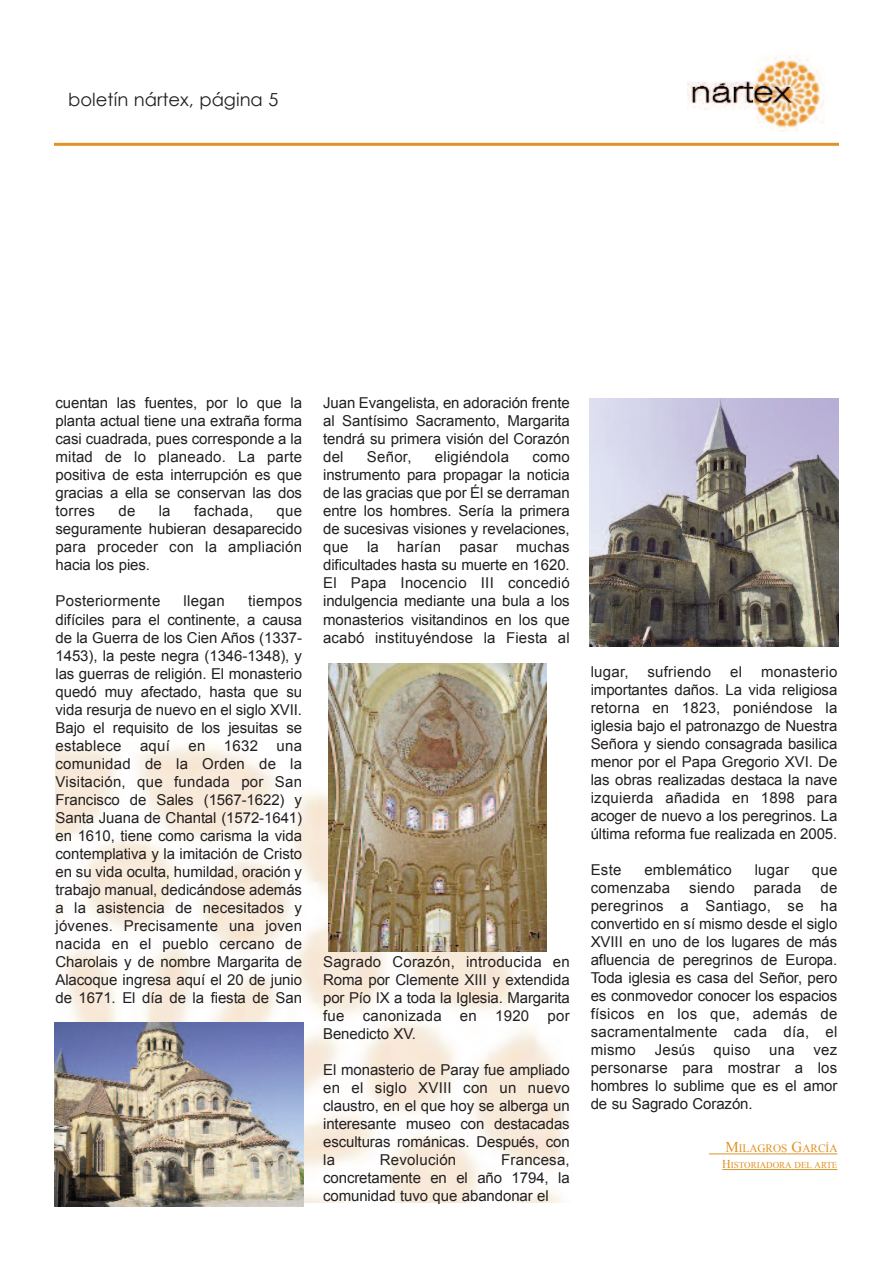
<style>
.page{position:relative;width:893px;height:1263px;background:#fff}
.page>*{position:absolute;margin:0;border:0;box-sizing:border-box;transform-origin:0 0}
.t1{font:18px "Century Gothic";color:#231f20}
.t2{font:15px/18px "Arial";letter-spacing:-.005em;color:#231f20;text-align:justify}
.t3{font:15px "Arial";letter-spacing:.015em;color:#231f20}
.t4{font:11.25px "Times New Roman";color:#e09227}
.t5{font:9px "Times New Roman";color:#e09227}
.s1{font-size:15px}
.s2{font-size:12px}
</style>
<div class="page">
<svg style="left:56px;top:742px;width:511px;height:461px"></svg>
<hr style="left:54px;top:143px;width:785px;height:3px;background:#e09227">
<img style="left:687px;top:55px;width:138px;height:77px">
<img style="left:54px;top:1022px;width:250px;height:185px">
<div style="left:329px;top:663px;width:229px;height:289px;background:#fff"></div>
<img style="left:329px;top:663px;width:217px;height:289px">
<img style="left:589px;top:398px;width:250px;height:248px">
<hr style="left:709px;top:1153px;width:30px;height:1px;background:#e09227">
<hr style="left:739px;top:1153px;width:48px;height:1px;background:#e09227">
<svg style="left:787px;top:1153px;width:15px;height:1px"></svg>
<hr style="left:802px;top:1153px;width:35px;height:1px;background:#e09227">
<hr style="left:731px;top:1169px;width:60px;height:1px;background:#e09227">
<svg style="left:791px;top:1169px;width:46px;height:1px"></svg>
<p class="t1" style="left:68px;top:88px;width:212px">boletín nártex, página 5</p>
<p class="t2" style="left:56px;top:394px;width:248px">cuentan las fuentes, por lo que la planta actual tiene una extraña forma casi cuadrada, pues corresponde a la mitad de lo planeado. La parte positiva de esta interrupción es que gracias a ella se conservan las dos torres</p>
<p class="t2" style="left:118px;top:502px;width:18px">de</p>
<p class="t2" style="left:159px;top:502px;width:13px">la</p>
<p class="t3" style="left:194px;top:503px;width:61px">fachada,</p>
<p class="t2" style="left:56px;top:502px;width:248px;text-indent:221px">que seguramente hubieran desaparecido para proceder con la ampliación hacia los pies.</p>
<p class="t3" style="left:56px;top:593px;width:106px">Posteriormente</p>
<p class="t2" style="left:184px;top:592px;width:43px">llegan</p>
<p class="t2" style="left:55px;top:592px;width:248px;text-indent:193px">tiempos difíciles para el continente, a causa de la Guerra de los Cien Años (1337- 1453), la peste negra (1346-1348), y las guerras de religión. El monasterio quedó muy afectado, hasta que su vida resurja de nuevo en el siglo XVII.<br>Bajo el requisito de los jesuitas se establece aquí en 1632 una comunidad de la Orden de la Visitación, que fundada por San Francisco de Sales (1567-1622) y Santa Juana de Chantal (1572-1641) en 1610, tiene como carisma la vida contemplativa y la imitación de Cristo en su vida oculta, humildad, oración y trabajo manual, dedicándose además a la asistencia de necesitados y jóvenes. Precisamente una joven nacida en el pueblo cercano de Charolais y de nombre Margarita de Alacoque ingresa aquí el 20 de junio de 1671. El día de la fiesta de San</p>
<p class="t2" style="left:323px;top:394px;width:248px">Juan Evangelista, en adoración frente al Santísimo Sacramento, Margarita tendrá su primera visión del Corazón del</p>
<p class="t2" style="left:367px;top:448px;width:46px">Señor,</p>
<p class="t3" style="left:435px;top:449px;width:76px">eligiéndola</p>
<p class="t2" style="left:323px;top:448px;width:248px;text-indent:209px">como instrumento para propagar la noticia de las gracias que por Él se derraman entre los hombres. Sería la primera de sucesivas visiones y revelaciones, que la harían pasar muchas dificultades hasta su muerte en 1620.<br>El Papa Inocencio III concedió indulgencia mediante una bula a los monasterios visitandinos en los que acabó instituyéndose la Fiesta al</p>
<p class="t2" style="left:323px;top:952px;width:248px">Sagrado Corazón, introducida en Roma por Clemente XIII y extendida por Pío IX a toda la Iglesia. Margarita fue canonizada en 1920 por Benedicto XV.</p>
<p class="t2" style="left:323px;top:1060px;width:248px">El monasterio de Paray fue ampliado en el siglo XVIII con un nuevo claustro, en el que hoy se alberga un interesante museo con destacadas esculturas románicas. Después, con la</p>
<p class="t3" style="left:380px;top:1151px;width:78px">Revolución</p>
<p class="t2" style="left:323px;top:1150px;width:248px;text-indent:178px">Francesa, concretamente en el año 1794, la comunidad tuvo que abandonar el</p>
<p class="t2" style="left:591px;top:662px;width:39px">lugar,</p>
<p class="t3" style="left:648px;top:663px;width:65px">sufriendo</p>
<p class="t2" style="left:730px;top:662px;width:13px">el</p>
<p class="t2" style="left:591px;top:662px;width:248px;text-indent:170px">monasterio importantes daños. La vida religiosa retorna en 1823, poniéndose la iglesia bajo el patronazgo de Nuestra Señora y siendo consagrada basilica menor por el Papa Gregorio XVI. De las obras realizadas destaca la nave izquierda añadida en 1898 para acoger de nuevo a los peregrinos. La última reforma fue realizada en 2005.</p>
<p class="t2" style="left:591px;top:860px;width:32px">Este</p>
<p class="t3" style="left:644px;top:861px;width:89px">emblemático</p>
<p class="t2" style="left:755px;top:860px;width:36px">lugar</p>
<p class="t2" style="left:812px;top:860px;width:27px">que</p>
<p class="t3" style="left:591px;top:879px;width:81px">comenzaba</p>
<p class="t2" style="left:689px;top:878px;width:47px">siendo</p>
<p class="t2" style="left:754px;top:878px;width:49px">parada</p>
<p class="t2" style="left:591px;top:878px;width:248px;text-indent:230px">de peregrinos a Santiago, se ha convertido en sí mismo desde el siglo XVIII en uno de los lugares de más afluencia de peregrinos de Europa.<br>Toda iglesia es casa del Señor, pero es conmovedor conocer los espacios físicos en los que, además de sacramentalmente cada día, el mismo</p>
<p class="t2" style="left:655px;top:1040px;width:42px">Jesús</p>
<p class="t2" style="left:714px;top:1040px;width:38px">quiso</p>
<p class="t2" style="left:769px;top:1040px;width:27px">una</p>
<p class="t2" style="left:591px;top:1040px;width:248px;text-indent:223px">vez personarse para mostrar a los hombres lo sublime que es el amor de su Sagrado Corazón.</p>
<p class="t4" style="left:725px;top:1142px;width:114px"><span class="s1">M</span>ILAGROS <span class="s1">G</span>ARCÍA</p>
<p class="t5" style="left:722px;top:1160px;width:117px"><span class="s2">H</span>ISTORIADORA DEL ARTE</p>
</div>
